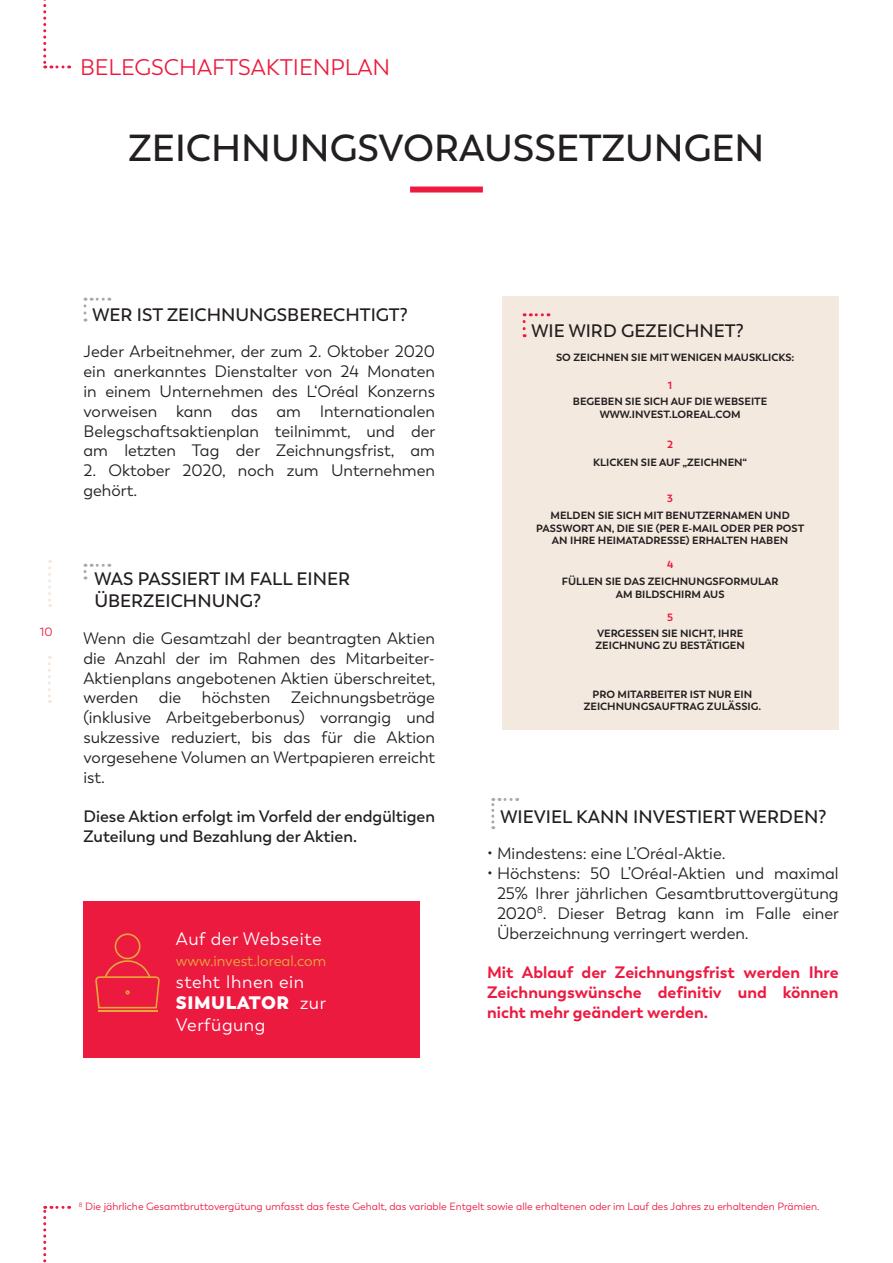
<style>
.page{position:relative;width:893px;height:1263px;background:#fff}
.page>*{position:absolute;margin:0;border:0;box-sizing:border-box;transform-origin:0 0}
.t1{font:600 37.5px "Trenda";color:#231f20}
.t2{font:22.5px "Trenda";color:#ed1a40}
.t3{font:600 18px/21.6px "Trenda";color:#231f20}
.t4{font:18px/21.6px "Trenda";letter-spacing:.03em;color:#fff}
.t5{font:16.5px/19.8px "Trenda";color:#231f20;text-align:justify}
.t6{font:700 16.5px/19.8px "Trenda";color:#ed1a40;text-align:justify}
.t7{font:600 16.5px/19.8px "Trenda";color:#231f20}
.t8{font:15px "Trenda";color:#e5a93a}
.t9{font:12px "Trenda";color:#ed1a40}
.t10{font:700 10.5px/12.6px "Trenda";color:#231f20;text-align:center}
.t11{font:10.5px "Trenda";color:#ed1a40}
.t12{font:700 10.5px "Trenda";color:#ed1a40}
.s1{font-weight:800}
</style>
<div class="page">
<svg style="left:43px;top:0;width:27px;height:68px"></svg>
<svg style="left:43px;top:1206px;width:27px;height:57px"></svg>
<div style="left:410px;top:186px;width:73px;height:6px;background:#ed1a40"></div>
<svg style="left:83px;top:298px;width:27px;height:15px"></svg>
<svg style="left:491px;top:798px;width:27px;height:31px"></svg>
<div style="left:502px;top:296px;width:337px;height:434px;background:#f3e9df"></div>
<svg style="left:523px;top:313px;width:26px;height:24px"></svg>
<svg style="left:83px;top:564px;width:27px;height:15px"></svg>
<svg style="left:48px;top:560px;width:3px;height:47px"></svg>
<svg style="left:48px;top:656px;width:3px;height:47px"></svg>
<div style="left:83px;top:901px;width:337px;height:156px;background:#ed1a40"></div>
<hr style="left:98px;top:1010px;width:60px;height:2px;background:#e5a93a">
<svg style="left:95px;top:933px;width:65px;height:75px"></svg>
<h2 class="t2" style="left:80px;top:54px;width:312px">BELEGSCHAFTSAKTIENPLAN</h2>
<h1 class="t1" style="left:129px;top:125px;width:637px">ZEICHNUNGSVORAUSSETZUNGEN</h1>
<p class="t9" style="left:40px;top:625px;width:15px">10</p>
<p class="t3" style="left:92px;top:304px;width:317px">WER IST ZEICHNUNGSBERECHTIGT?</p>
<p class="t5" style="left:83px;top:342px;width:353px">Jeder Arbeitnehmer, der zum 2. Oktober 2020 ein anerkanntes Dienstalter von 24 Monaten in einem Unternehmen des L‘Oréal Konzerns vorweisen kann das am Internationalen Belegschaftsaktienplan teilnimmt, und der am letzten Tag der Zeichnungsfrist, am</p>
<p class="t5" style="left:83px;top:461px;width:353px">2. Oktober 2020, noch zum Unternehmen gehört.</p>
<p class="t3" style="left:94px;top:568px;width:257px">WAS PASSIERT IM FALL EINER<br>ÜBERZEICHNUNG?</p>
<p class="t5" style="left:83px;top:628px;width:353px">Wenn die Gesamtzahl der beantragten Aktien die Anzahl der im Rahmen des Mitarbeiter-Aktienplans angebotenen Aktien überschreitet, werden</p>
<p class="t5" style="left:83px;top:688px;width:353px;text-indent:208px">Zeichnungsbeträge (inklusive Arbeitgeberbonus) vorrangig und sukzessive reduziert, bis das für die Aktion vorgesehene Volumen an Wertpapieren erreicht ist.</p>
<p class="t7" style="left:83px;top:807px;width:353px">Diese Aktion erfolgt im Vorfeld der endgültigen<br>Zuteilung und Bezahlung der Aktien.</p>
<p class="t5" style="left:159px;top:688px;width:24px">die</p>
<p class="t5" style="left:202px;top:688px;width:70px">höchsten</p>
<p class="t4" style="left:176px;top:928px;width:147px">Auf der Webseite</p>
<p class="t8" style="left:176px;top:952px;width:152px">www.invest.loreal.com</p>
<p class="t4" style="left:176px;top:971px;width:152px">steht Ihnen ein<br><span class="s1">SIMULATOR</span> zur<br>Verfügung</p>
<p class="t3" style="left:532px;top:320px;width:214px">WIE WIRD GEZEICHNET?</p>
<p class="t10" style="left:556px;top:351px;width:240px">SO ZEICHNEN SIE MIT WENIGEN MAUSKLICKS:</p>
<p class="t10" style="left:573px;top:395px;width:196px">BEGEBEN SIE SICH AUF DIE WEBSEITE<br>WWW.INVEST.LOREAL.COM</p>
<p class="t12" style="left:668px;top:379px;width:6px">1</p>
<p class="t12" style="left:667px;top:438px;width:7px">2</p>
<p class="t10" style="left:593px;top:456px;width:155px">KLICKEN SIE AUF „ZEICHNEN“</p>
<p class="t12" style="left:667px;top:492px;width:7px">3</p>
<p class="t10" style="left:536px;top:509px;width:270px">MELDEN SIE SICH MIT BENUTZERNAMEN UND<br>PASSWORT AN, DIE SIE (PER E-MAIL ODER PER POST<br>AN IHRE HEIMATADRESSE) ERHALTEN HABEN</p>
<p class="t12" style="left:667px;top:558px;width:8px">4</p>
<p class="t10" style="left:562px;top:575px;width:218px">FÜLLEN SIE DAS ZEICHNUNGSFORMULAR<br>AM BILDSCHIRM AUS</p>
<p class="t12" style="left:667px;top:610px;width:7px">5</p>
<p class="t10" style="left:596px;top:627px;width:151px;text-align:left">VERGESSEN SIE NICHT, IHRE<br>ZEICHNUNG ZU BESTÄTIGEN</p>
<p class="t10" style="left:584px;top:688px;width:179px">PRO MITARBEITER IST NUR EIN<br>ZEICHNUNGSAUFTRAG ZULÄSSIG.</p>
<p class="t3" style="left:500px;top:806px;width:327px">WIEVIEL KANN INVESTIERT WERDEN?</p>
<p class="t5" style="left:487px;top:844px;width:240px">• Mindestens: eine L’Oréal-Aktie.</p>
<p class="t5" style="left:497px;top:864px;width:343px;text-indent:-10px">• Höchstens: 50 L’Oréal-Aktien und maximal 25% Ihrer jährlichen Gesamtbruttovergütung 2020<sup>8</sup>. Dieser Betrag kann im Falle einer Überzeichnung verringert werden.</p>
<p class="t6" style="left:487px;top:963px;width:353px">Mit Ablauf der Zeichnungsfrist werden Ihre Zeichnungswünsche definitiv und können nicht mehr geändert werden.</p>
<p class="t11" style="left:79px;top:1200px;width:742px"><sup>8</sup> Die jährliche Gesamtbruttovergütung umfasst das feste Gehalt, das variable Entgelt sowie alle erhaltenen oder im Lauf des Jahres zu erhaltenden Prämien.</p>
</div>
